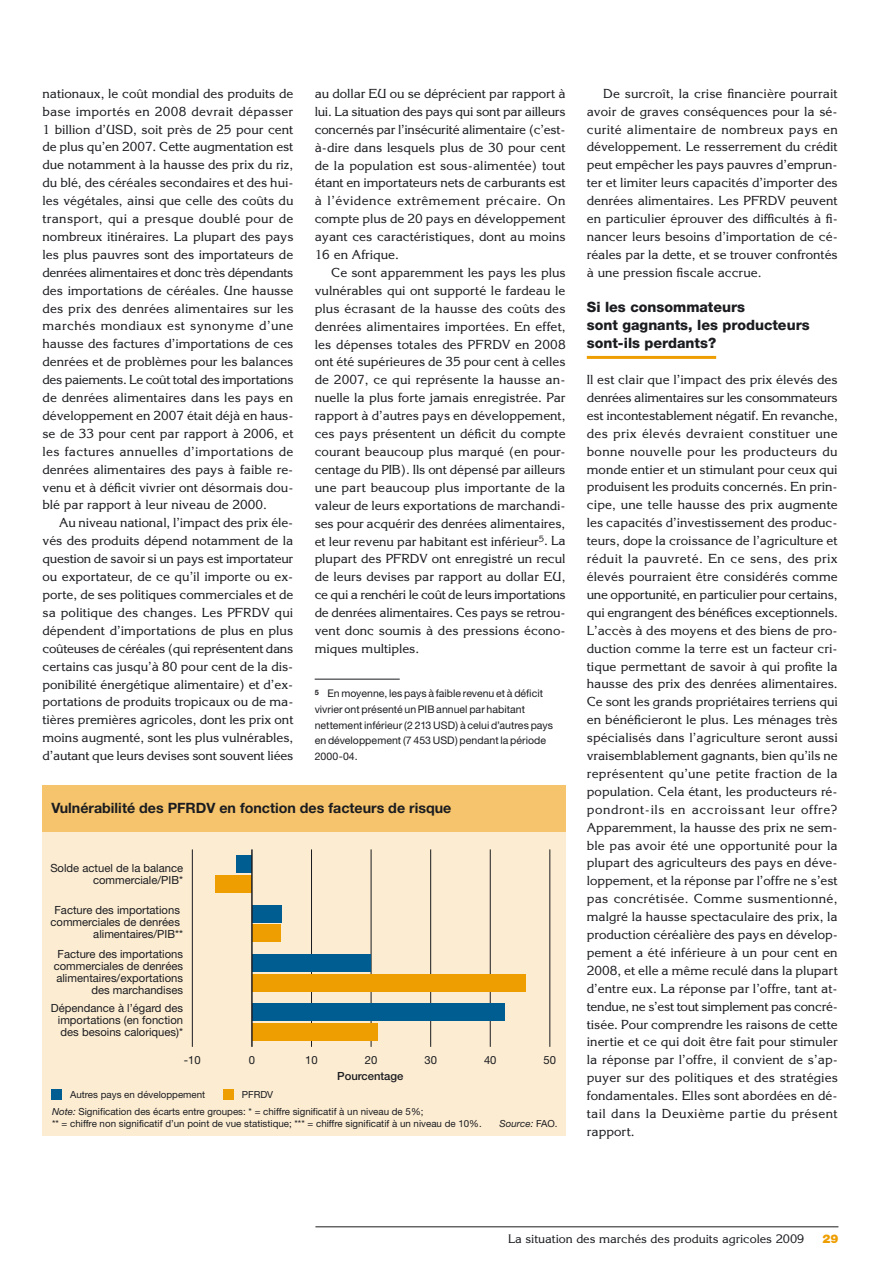
<style>
.page{position:relative;width:893px;height:1263px;background:#fff}
.page>*{position:absolute;margin:0;border:0;box-sizing:border-box;transform-origin:0 0}
.t1{font:800 14.25px/17.9px "Helvetica Neue";color:#1b1c20}
.t2{font:700 14.25px "Helvetica Neue";color:#1b1c20}
.t3{font:12.75px/17.9px "Korinna";color:#1b1c20;text-align:justify}
.t4{font:12px "Korinna";color:#1b1c20}
.t5{font:900 12px "Helvetica Neue";color:#ee9e00}
.t6{font:11.25px/12px "Helvetica Neue";color:#1b1c20;text-align:right}
.t7{font:500 11.25px "Helvetica Neue";color:#1b1c20}
.t8{font:10.5px/15.8px "Helvetica Neue";letter-spacing:.005em;color:#1b1c20}
.t9{font:9.75px/12px "Helvetica Neue";color:#1b1c20}
.t10{font:italic 9.75px "Helvetica Neue";color:#1b1c20}
.s1{font-style:italic}
.s2{font-style:normal}
</style>
<div class="page">
<hr style="left:315px;top:1226px;width:523px;height:1px;background:#1b1c20">
<hr style="left:587px;top:356px;width:129px;height:3px;background:#ee9e00">
<div style="left:43px;top:787px;width:523px;height:349px;background:#fcecd2"></div>
<div style="left:43px;top:785px;width:523px;height:46px;background:#f5c46c"></div>
<div style="left:51px;top:1089px;width:11px;height:10px;background:#005d92"></div>
<div style="left:223px;top:1089px;width:11px;height:10px;background:#ee9e00"></div>
<hr style="left:192px;top:849px;width:1px;height:198px;background:#1b1c20">
<hr style="left:311px;top:849px;width:1px;height:198px;background:#1b1c20">
<hr style="left:371px;top:849px;width:1px;height:198px;background:#1b1c20">
<hr style="left:430px;top:849px;width:1px;height:198px;background:#1b1c20">
<hr style="left:490px;top:849px;width:1px;height:198px;background:#1b1c20">
<hr style="left:549px;top:849px;width:1px;height:198px;background:#1b1c20">
<div style="left:236px;top:855px;width:16px;height:18px;background:#005d92"></div>
<div style="left:252px;top:905px;width:29px;height:17px;background:#005d92"></div>
<div style="left:252px;top:954px;width:118px;height:18px;background:#005d92"></div>
<div style="left:252px;top:1003px;width:253px;height:18px;background:#005d92"></div>
<div style="left:216px;top:875px;width:36px;height:18px;background:#ee9e00"></div>
<div style="left:252px;top:924px;width:29px;height:18px;background:#ee9e00"></div>
<div style="left:252px;top:974px;width:273px;height:17px;background:#ee9e00"></div>
<div style="left:252px;top:1023px;width:125px;height:18px;background:#ee9e00"></div>
<hr style="left:251px;top:849px;width:2px;height:198px;background:#1b1c20">
<hr style="left:315px;top:679px;width:85px;height:1px;background:#1b1c20">
<p class="t3" style="left:43px;top:84px;width:253px">nationaux, le coût mondial des produits de base importés en 2008 devrait dépasser 1 billion d’USD, soit près de 25 pour cent de plus qu’en 2007. Cette augmentation est due notamment à la hausse des prix du riz, du blé, des céréales secondaires et des hui&shy;les végétales, ainsi que celle des coûts du transport, qui a presque doublé pour de nombreux itinéraires. La plupart des pays les plus pauvres sont des importateurs de denrées alimentaires et donc très dépendants des importations de céréales. Une hausse des prix des denrées alimentaires sur les marchés mondiaux est synonyme d’une hausse des factures d’importations de ces denrées et de problèmes pour les balances des paiements. Le coût total des importations de denrées alimentaires dans les pays en développement en 2007 était déjà en haus&shy;se de 33 pour cent par rapport à 2006, et les factures annuelles d’importations de denrées alimentaires des pays à faible re&shy;venu et à déficit vivrier ont désormais dou&shy;blé par rapport à leur niveau de 2000.</p>
<p class="t3" style="left:43px;top:514px;width:252px;text-indent:16px">Au niveau national, l’impact des prix éle&shy;vés des produits dépend notamment de la question de savoir si un pays est importateur ou exportateur, de ce qu’il importe ou ex&shy;porte, de ses politiques commerciales et de sa politique des changes. Les PFRDV qui dépendent d’importations de plus en plus coûteuses de céréales (qui représentent dans certains cas jusqu’à 80 pour cent de la dis&shy;ponibilité énergétique alimentaire) et d’ex&shy;portations de produits tropicaux ou de ma&shy;tières premières agricoles, dont les prix ont moins augmenté, sont les plus vulnérables, d’autant que leurs devises sont souvent liées</p>
<p class="t3" style="left:315px;top:84px;width:252px">au dollar EU ou se déprécient par rapport à lui. La situation des pays qui sont par ailleurs concernés par l’insécurité alimentaire (c’est&shy;à-dire dans lesquels plus de 30 pour cent de la population est sous-alimentée) tout étant en importateurs nets de carburants est à l’évidence extrêmement précaire. On compte plus de 20 pays en développement ayant ces caractéristiques, dont au moins 16 en Afrique.</p>
<p class="t3" style="left:315px;top:263px;width:253px;text-indent:16px">Ce sont apparemment les pays les plus vulnérables qui ont supporté le fardeau le plus écrasant de la hausse des coûts des denrées alimentaires importées. En effet, les dépenses totales des PFRDV en 2008 ont été supérieures de 35 pour cent à celles de 2007, ce qui représente la hausse an&shy;nuelle la plus forte jamais enregistrée. Par rapport à d’autres pays en développement, ces pays présentent un déficit du compte courant beaucoup plus marqué (en pour&shy;centage du PIB). Ils ont dépensé par ailleurs une part beaucoup plus importante de la valeur de leurs exportations de marchandi&shy;ses pour acquérir des denrées alimentaires, et leur revenu par habitant est inférieur<sup>5</sup>. La plupart des PFRDV ont enregistré un recul de leurs devises par rapport au dollar EU, ce qui a renchéri le coût de leurs importations de denrées alimentaires. Ces pays se retrou&shy;vent donc soumis à des pressions écono&shy;miques multiples.</p>
<p class="t8" style="left:315px;top:685px;width:240px"><sup>5</sup> En moyenne, les pays à faible revenu et à déficit vivrier ont présenté un PIB annuel par habitant nettement inférieur (2 213 USD) à celui d’autres pays en développement (7 453 USD) pendant la période 2000-04.</p>
<p class="t2" style="left:51px;top:799px;width:402px">Vulnérabilité des PFRDV en fonction des facteurs de risque</p>
<p class="t6" style="left:50px;top:862px;width:134px">Solde actuel de la balance commerciale/PIB*</p>
<p class="t6" style="left:51px;top:904px;width:134px">Facture des importations commerciales de denrées alimentaires/PIB**</p>
<p class="t6" style="left:54px;top:948px;width:131px">Facture des importations commerciales de denrées alimentaires/exportations des marchandises</p>
<p class="t6" style="left:58px;top:1002px;width:127px;text-align:justify;text-indent:-7px">Dépendance à l’égard des importations (en fonction des besoins caloriques)*</p>
<p class="t6" style="left:184px;top:1054px;width:18px">-10</p>
<p class="t6" style="left:249px;top:1054px;width:8px">0</p>
<p class="t6" style="left:305px;top:1054px;width:14px">10</p>
<p class="t6" style="left:365px;top:1054px;width:14px">20</p>
<p class="t6" style="left:424px;top:1054px;width:14px">30</p>
<p class="t6" style="left:484px;top:1054px;width:14px">40</p>
<p class="t6" style="left:544px;top:1054px;width:14px">50</p>
<p class="t9" style="left:70px;top:1088px;width:137px">Autres pays en développement</p>
<p class="t9" style="left:242px;top:1088px;width:33px">PFRDV</p>
<p class="t7" style="left:337px;top:1069px;width:68px">Pourcentage</p>
<p class="t9" style="left:52px;top:1105px;width:431px"><span class="s1">Note:</span> Signification des écarts entre groupes: * = chiffre significatif à un niveau de 5%;<br>** = chiffre non significatif d’un point de vue statistique; *** = chiffre significatif à un niveau de 10%.</p>
<p class="t10" style="left:500px;top:1118px;width:59px">Source: <span class="s2">FAO.</span></p>
<p class="t3" style="left:587px;top:84px;width:253px;text-indent:16px">De surcroît, la crise financière pourrait avoir de graves conséquences pour la sé&shy;curité alimentaire de nombreux pays en développement. Le resserrement du crédit peut empêcher les pays pauvres d’emprun&shy;ter et limiter leurs capacités d’importer des denrées alimentaires. Les PFRDV peuvent en particulier éprouver des difficultés à fi&shy;nancer leurs besoins d’importation de cé&shy;réales par la dette, et se trouver confrontés à une pression fiscale accrue.</p>
<p class="t1" style="left:587px;top:298px;width:224px">Si les consommateurs<br>sont gagnants, les producteurs sont-ils perdants?</p>
<p class="t3" style="left:587px;top:370px;width:253px">Il est clair que l’impact des prix élevés des denrées alimentaires sur les consommateurs est incontestablement négatif. En revanche, des prix élevés devraient constituer une bonne nouvelle pour les producteurs du monde entier et un stimulant pour ceux qui produisent les produits concernés. En prin&shy;cipe, une telle hausse des prix augmente les capacités d’investissement des produc&shy;teurs, dope la croissance de l’agriculture et réduit la pauvreté. En ce sens, des prix élevés pourraient être considérés comme une opportunité, en particulier pour certains, qui engrangent des bénéfices exceptionnels.<br>L’accès à des moyens et des biens de pro&shy;duction comme la terre est un facteur cri&shy;tique permettant de savoir à qui profite la hausse des prix des denrées alimentaires.<br>Ce sont les grands propriétaires terriens qui en bénéficieront le plus. Les ménages très spécialisés dans l’agriculture seront aussi vraisemblablement gagnants, bien qu’ils ne représentent qu’une petite fraction de la population. Cela étant, les producteurs ré&shy;pondront-ils en accroissant leur offre?<br>Apparemment, la hausse des prix ne sem&shy;ble pas avoir été une opportunité pour la plupart des agriculteurs des pays en déve&shy;loppement, et la réponse par l’offre ne s’est pas concrétisée. Comme susmentionné, malgré la hausse spectaculaire des prix, la production céréalière des pays en dévelop&shy;pement a été inférieure à un pour cent en 2008, et elle a même reculé dans la plupart d’entre eux. La réponse par l’offre, tant at&shy;tendue, ne s’est tout simplement pas concré&shy;tisée. Pour comprendre les raisons de cette inertie et ce qui doit être fait pour stimuler la réponse par l’offre, il convient de s’ap&shy;puyer sur des politiques et des stratégies fondamentales. Elles sont abordées en dé&shy;tail dans la Deuxième partie du présent rapport.</p>
<p class="t4" style="left:508px;top:1231px;width:298px">La situation des marchés des produits agricoles 2009</p>
<p class="t5" style="left:822px;top:1232px;width:18px">29</p>
</div>
